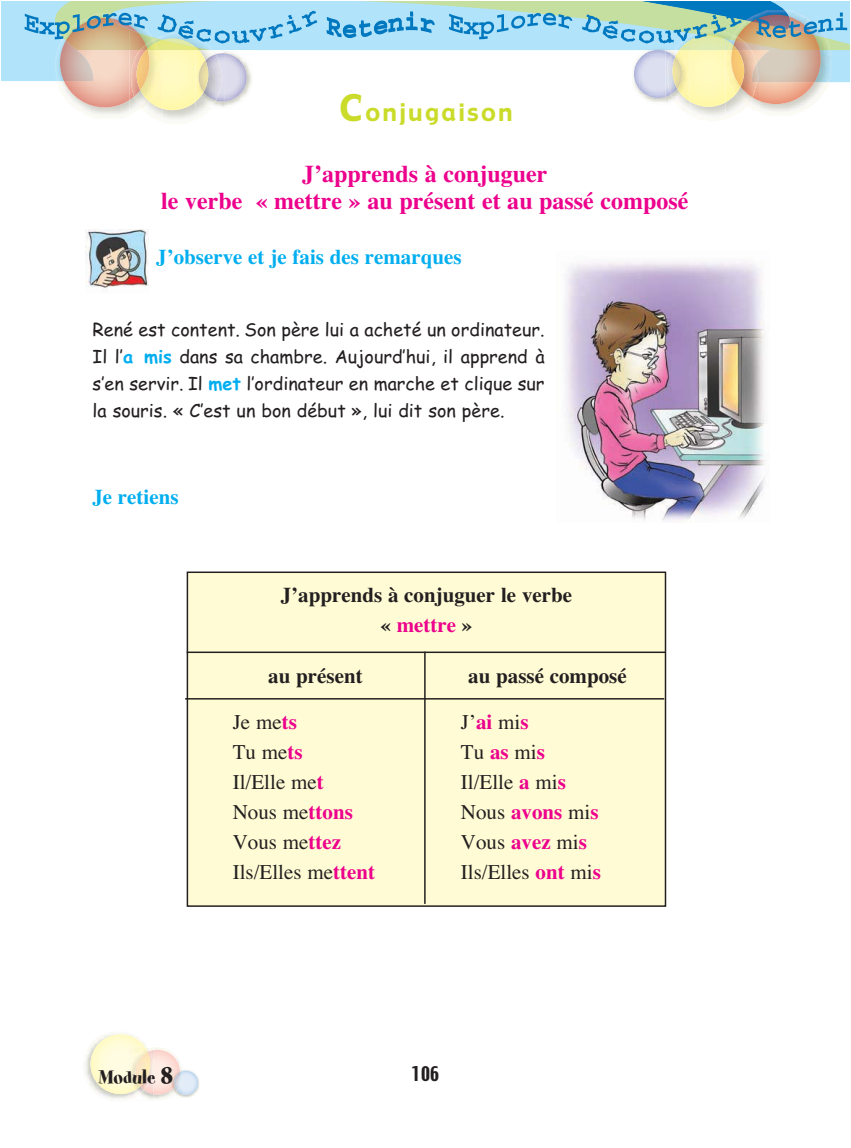
<style>
.page{position:relative;width:851px;height:1148px;background:#fff}
.page>*{position:absolute;margin:0;border:0;box-sizing:border-box;transform-origin:0 0}
.t1{font:700 24px/27px "Times";color:#ec008c;text-align:center}
.t2{font:24px "Gadget";letter-spacing:.09em;color:#cadb2a}
.t3{font:21px/30px "Times";color:#231f20}
.t4{font:700 21px/45px "Times";color:#231f20}
.t5{font:700 21px "Times";color:#00aeef}
.t6{font:21px "Spumoni LP";color:#231f20}
.t7{font:18px/27px "Comic Sans MS";color:#231f20;text-align:justify}
.t8{font:18px "Techno";color:#231f20}
.s1{font-size:36px}
.s2{font-weight:700;color:#00aeef}
.s3{color:#ec008c}
.s4{font-weight:400}
.s5{font-weight:700;color:#ec008c}
.s6{font-size:30px}
</style>
<div class="page">
<img style="left:153px;top:1047px;width:29px;height:53px">
<img style="left:153px;top:1049px;width:27px;height:45px">
<img style="left:183px;top:1070px;width:15px;height:24px">
<img style="left:171px;top:1096px;width:12px;height:2px">
<img style="left:171px;top:1068px;width:12px;height:28px">
<img style="left:171px;top:1068px;width:9px;height:22px">
<img style="left:175px;top:1071px;width:8px;height:19px">
<img style="left:174px;top:1072px;width:6px;height:14px">
<img style="left:148px;top:1047px;width:5px;height:53px">
<img style="left:84px;top:1032px;width:62px;height:68px">
<img style="left:129px;top:1094px;width:19px;height:5px">
<img style="left:145px;top:1048px;width:5px;height:46px">
<img style="left:148px;top:1051px;width:5px;height:39px">
<img style="left:90px;top:1034px;width:55px;height:60px">
<img style="left:129px;top:1047px;width:17px;height:45px">
<img style="left:129px;top:1049px;width:19px;height:41px">
<img style="left:135px;top:1052px;width:15px;height:34px">
<img style="left:224px;top:82px;width:27px;height:25px">
<img style="left:224px;top:82px;width:23px;height:19px">
<img style="left:64px;top:82px;width:65px;height:25px">
<img style="left:216px;top:82px;width:8px;height:25px">
<img style="left:129px;top:100px;width:12px;height:14px">
<img style="left:129px;top:82px;width:5px;height:18px">
<img style="left:199px;top:100px;width:17px;height:9px">
<img style="left:205px;top:82px;width:17px;height:18px">
<img style="left:134px;top:96px;width:15px;height:12px">
<img style="left:131px;top:82px;width:9px;height:14px">
<img style="left:163px;top:82px;width:36px;height:28px">
<img style="left:195px;top:82px;width:10px;height:20px">
<img style="left:198px;top:82px;width:10px;height:10px">
<img style="left:149px;top:82px;width:14px;height:27px">
<img style="left:140px;top:82px;width:21px;height:20px">
<img style="left:136px;top:82px;width:13px;height:8px">
<img style="left:634px;top:82px;width:31px;height:16px">
<img style="left:759px;top:82px;width:55px;height:22px">
<img style="left:665px;top:82px;width:5px;height:21px">
<img style="left:752px;top:82px;width:7px;height:19px">
<img style="left:670px;top:82px;width:55px;height:25px">
<img style="left:666px;top:82px;width:9px;height:12px">
<img style="left:725px;top:102px;width:22px;height:16px">
<img style="left:735px;top:94px;width:17px;height:12px">
<img style="left:737px;top:82px;width:20px;height:15px">
<img style="left:675px;top:82px;width:14px;height:19px">
<img style="left:672px;top:82px;width:10px;height:7px">
<img style="left:725px;top:94px;width:10px;height:8px">
<img style="left:725px;top:82px;width:15px;height:12px">
<img style="left:731px;top:82px;width:13px;height:5px">
<svg style="left:2px;top:1px;width:847px;height:81px"></svg>
<div style="left:187px;top:572px;width:478px;height:334px;background:#fffcd5"></div>
<div style="left:187px;top:571px;width:479px;height:335px;border:2px solid #231f20"></div>
<hr style="left:424px;top:651px;width:1px;height:252px;background:#231f20">
<hr style="left:187px;top:651px;width:478px;height:2px;background:#231f20">
<hr style="left:185px;top:698px;width:479px;height:1px;background:#231f20">
<img style="left:85px;top:230px;width:64px;height:59px">
<img style="left:565px;top:261px;width:200px;height:260px">
<p class="t2" style="left:339px;top:103px;width:175px"><span class="s1">C</span>onjugaison</p>
<p class="t1" style="left:161px;top:162px;width:529px">J’apprends à conjuguer<br>le verbe « mettre » au présent et au passé composé</p>
<p class="t5" style="left:156px;top:249px;width:307px">J’observe et je fais des remarques</p>
<p class="t7" style="left:93px;top:318px;width:453px">René est content. Son père lui a acheté un ordinateur.<br>Il l’<span class="s2">a mis</span> dans sa chambre. Aujourd’hui, il apprend à s’en servir. Il <span class="s2">met</span> l’ordinateur en marche et clique sur la souris. « C’est un bon début », lui dit son père.</p>
<p class="t5" style="left:92px;top:489px;width:88px">Je retiens</p>
<p class="t4" style="left:281px;top:582px;width:293px;line-height:30px;text-align:center">J’apprends à conjuguer le verbe « <span class="s3">mettre</span> »</p>
<p class="t4" style="left:233px;top:656px;width:131px;text-indent:36px">au présent<br><span class="s4">Je me</span><span class="s3">ts</span></p>
<p class="t3" style="left:233px;top:738px;width:144px">Tu me<span class="s5">ts<br></span>Il/Elle me<span class="s5">t<br></span>Nous me<span class="s5">ttons<br></span>Vous me<span class="s5">ttez<br></span>Ils/Elles me<span class="s5">ttent</span></p>
<p class="t4" style="left:461px;top:656px;width:167px;text-indent:7px">au passé composé<br><span class="s4">J’</span><span class="s3">ai</span> <span class="s4">mi</span><span class="s3">s</span></p>
<p class="t3" style="left:461px;top:738px;width:141px">Tu <span class="s5">as</span> mi<span class="s5">s<br></span>Il/Elle <span class="s5">a</span> mi<span class="s5">s<br></span>Nous <span class="s5">avons</span> mi<span class="s5">s<br></span>Vous <span class="s5">avez</span> mi<span class="s5">s<br></span>Ils/Elles <span class="s5">ont</span> mi<span class="s5">s</span></p>
<p class="t6" style="left:99px;top:1063px;width:76px">Module <span class="s6">8</span></p>
<p class="t8" style="left:412px;top:1063px;width:28px">106</p>
</div>
